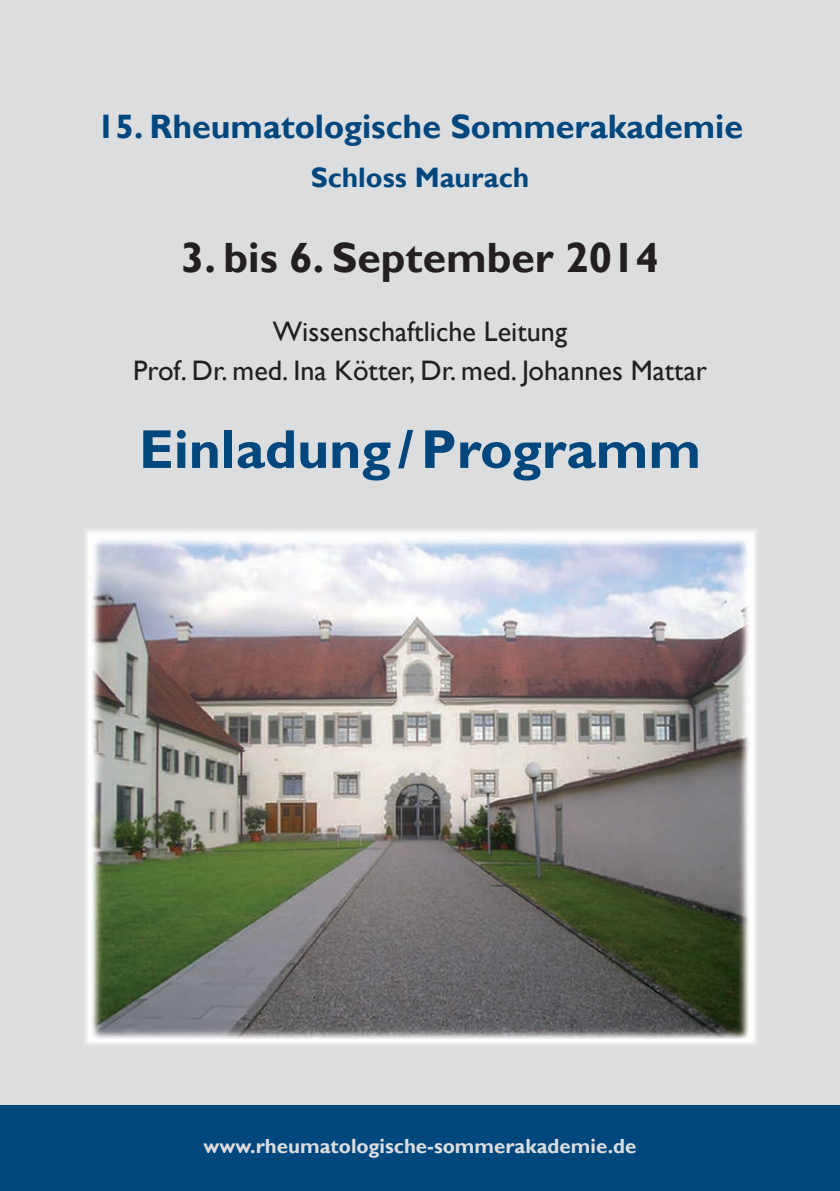
<style>
.page{position:relative;width:840px;height:1191px;background:#fff}
.page>*{position:absolute;margin:0;border:0;box-sizing:border-box;transform-origin:0 0}
.t1{font:700 55px "Gill Sans";color:#00477e}
.t2{font:700 42.2px "Gill Sans";color:#231f20}
.t3{font:700 33.8px "Gill Sans";color:#00477e}
.t4{font:28.2px/39.4px "Gill Sans";color:#231f20;text-align:center}
.t5{font:700 28.2px "Gill Sans";color:#00477e}
.t6{font:700 20.4px "Gill Sans";color:#dcdddf}
</style>
<div class="page">
<div style="left:0;top:0;width:839px;height:1191px;background:#dcdddf"></div>
<img style="left:91px;top:537px;width:657px;height:501px">
<div style="left:0;top:1105px;width:839px;height:86px;background:#00477e"></div>
<div style="left:80px;top:526px;width:679px;height:523px;border:10px solid #fff"></div>
<p class="t3" style="left:97px;top:106px;width:647px">15. Rheumatologische Sommerakademie</p>
<p class="t5" style="left:310px;top:161px;width:220px">Schloss Maurach</p>
<h2 class="t2" style="left:181px;top:232px;width:479px">3. bis 6. September 2014</h2>
<p class="t4" style="left:133px;top:312px;width:575px">Wissenschaftliche Leitung<br>Prof. Dr. med. Ina Kötter, Dr. med. Johannes Mattar</p>
<h1 class="t1" style="left:139px;top:416px;width:563px">Einladung / Programm</h1>
<p class="t6" style="left:203px;top:1134px;width:434px">www.rheumatologische-sommerakademie.de</p>
</div>
